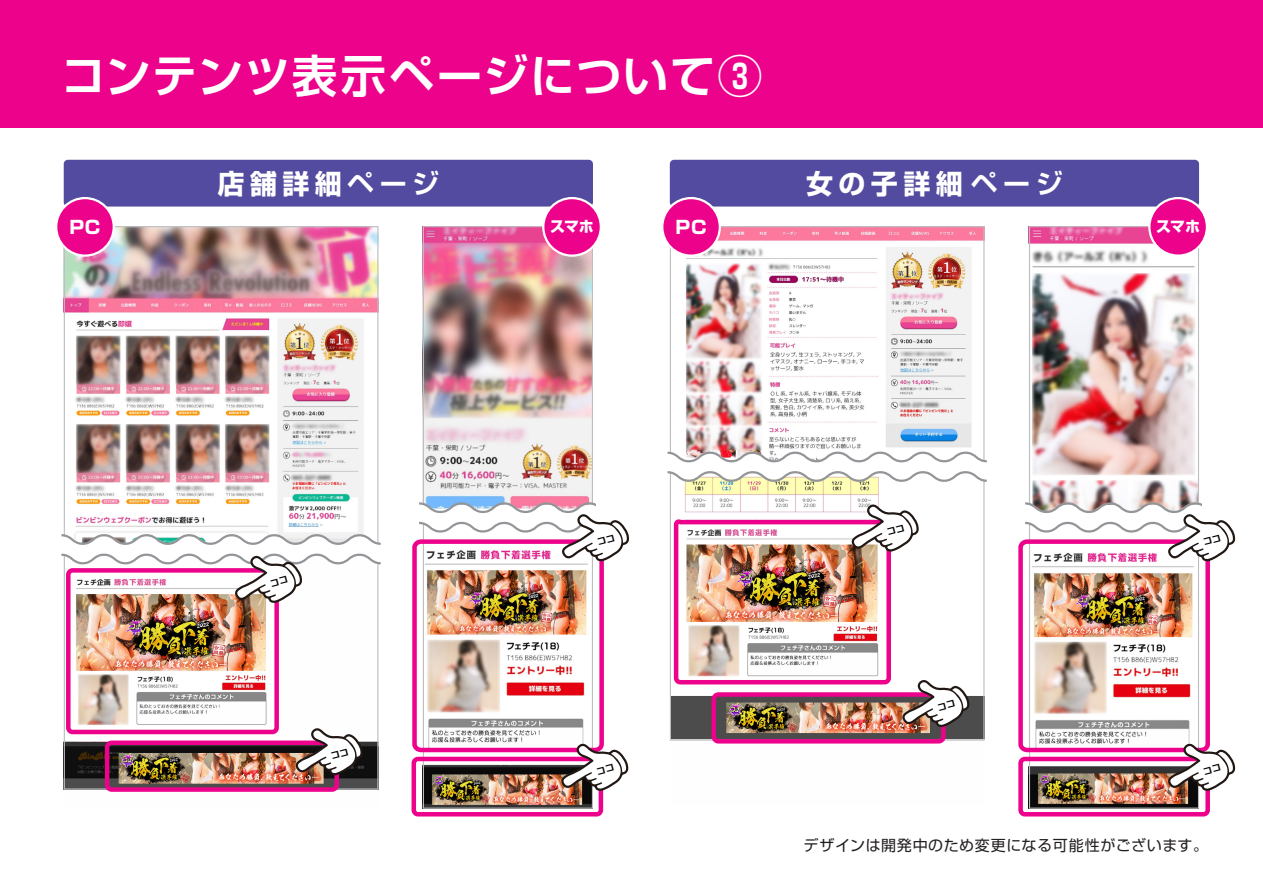
<style>
.page{position:relative;width:1263px;height:893px;background:#fff}
.page>*{position:absolute;margin:0;border:0;box-sizing:border-box;transform-origin:0 0}
.t1{font:700 45px "Shin Go Pro De";letter-spacing:.04em;color:#fff}
.t2{font:700 27px "Shin Go Pro";letter-spacing:.2em;color:#fff}
.t3{font:800 18px "Shin Go Pro";color:#fff}
.t4{font:15px "Shin Go Pro";letter-spacing:.035em;color:#231f20}
.t5{font:800 15px "Shin Go Pro";letter-spacing:-.04em;color:#fff}
.s1{font-family:"Shin Go Pro De"}
</style>
<div class="page">
<div style="left:0;top:0;width:1263px;height:128px;background:#ed028c"></div>
<img style="left:64px;top:226px;width:314px;height:563px">
<img style="left:423px;top:226px;width:170px;height:583px">
<div style="left:412px;top:539px;width:192px;height:213px;border:4px solid #ed028c;border-radius:6px"></div>
<div style="left:411px;top:757px;width:192px;height:59px;border:4px solid #ed028c;border-radius:4px"></div>
<div style="left:64px;top:160px;width:529px;height:47px;background:#534b9f;border-radius:4px"></div>
<div style="left:55px;top:197px;width:60px;height:60px;border:4px solid #fff;border-radius:50%"></div>
<div style="left:57px;top:199px;width:56px;height:55px;background:#ed028c;border-radius:50%"></div>
<div style="left:542px;top:197px;width:60px;height:60px;border:4px solid #fff;border-radius:50%"></div>
<div style="left:544px;top:199px;width:56px;height:55px;background:#ed028c;border-radius:50%"></div>
<img style="left:670px;top:226px;width:314px;height:515px">
<img style="left:1029px;top:226px;width:170px;height:583px">
<div style="left:1018px;top:539px;width:192px;height:213px;border:4px solid #ed028c;border-radius:6px"></div>
<div style="left:1018px;top:757px;width:192px;height:59px;border:4px solid #ed028c;border-radius:4px"></div>
<div style="left:670px;top:160px;width:529px;height:47px;background:#534b9f;border-radius:4px"></div>
<div style="left:105px;top:740px;width:234px;height:52px;border:4px solid #ed028c;border-radius:5px"></div>
<div style="left:661px;top:197px;width:60px;height:60px;border:4px solid #fff;border-radius:50%"></div>
<div style="left:663px;top:199px;width:56px;height:55px;background:#ed028c;border-radius:50%"></div>
<div style="left:1148px;top:197px;width:60px;height:60px;border:4px solid #fff;border-radius:50%"></div>
<div style="left:1150px;top:199px;width:56px;height:55px;background:#ed028c;border-radius:50%"></div>
<div style="left:711px;top:692px;width:235px;height:51px;border:4px solid #ed028c;border-radius:5px"></div>
<img style="left:419px;top:320px;width:210px;height:474px">
<img style="left:1025px;top:320px;width:211px;height:474px">
<img style="left:61px;top:362px;width:320px;height:417px">
<img style="left:667px;top:310px;width:320px;height:421px">
<h1 class="t1" style="left:61px;top:39px;width:703px">コンテンツ表示ページについて③</h1>
<h2 class="t2" style="left:218px;top:163px;width:223px">店舗詳細<span class="s1">ページ</span></h2>
<h2 class="t2" style="left:806px;top:163px;width:258px">女の子詳細<span class="s1">ページ</span></h2>
<p class="t3" style="left:69px;top:213px;width:33px">PC</p>
<p class="t5" style="left:550px;top:215px;width:45px">スマホ</p>
<p class="t3" style="left:675px;top:213px;width:33px">PC</p>
<p class="t5" style="left:1156px;top:215px;width:45px">スマホ</p>
<p class="t4" style="left:803px;top:833px;width:406px">デザインは開発中のため変更になる可能性がございます。</p>
</div>
